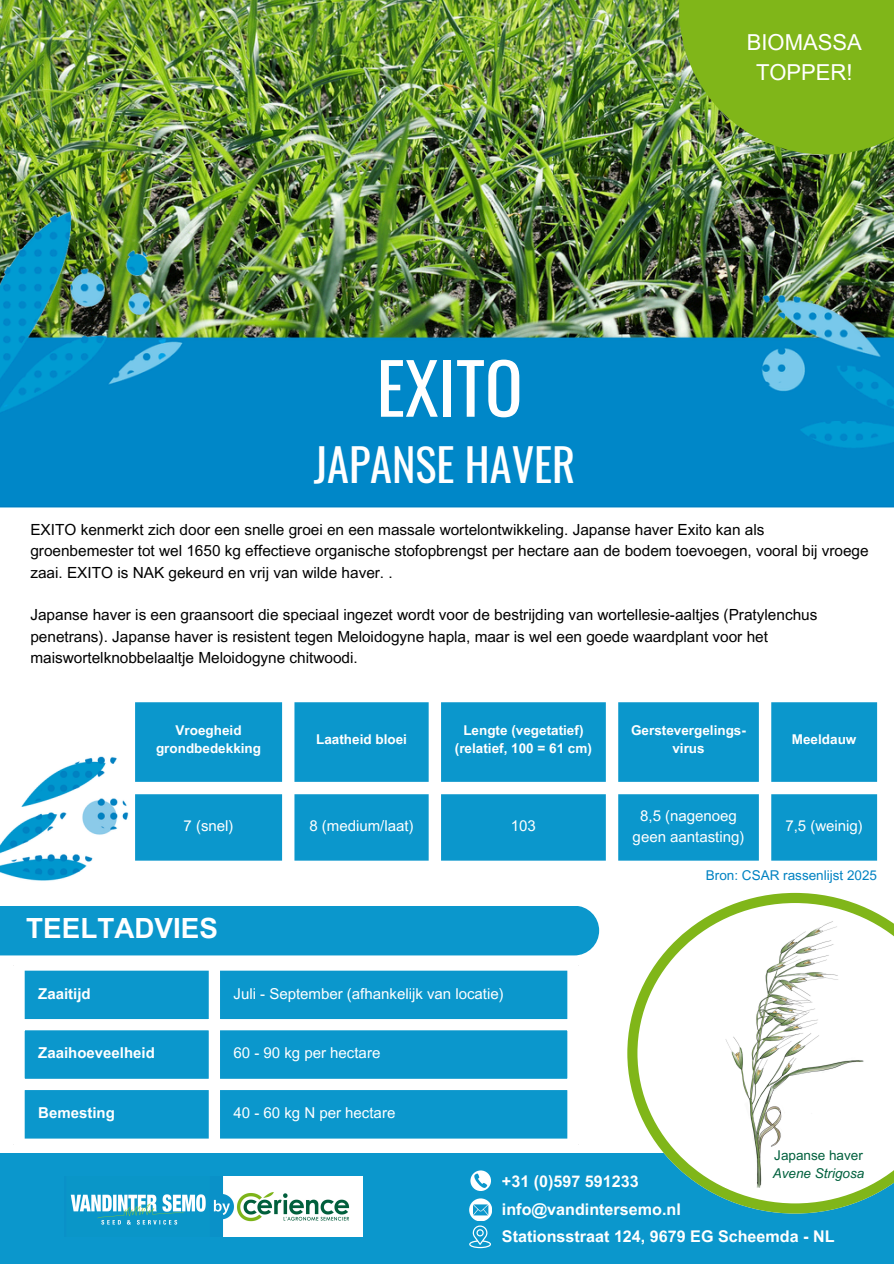
<style>
.page{position:relative;width:894px;height:1264px;background:#fff}
.page>*{position:absolute;margin:0;border:0;box-sizing:border-box;transform-origin:0 0}
.t1{font:69.9px "Oswald";color:#fff}
.t2{font:44.4px "Oswald";color:#fff}
.t3{font:700 27.75px "Arial MT Pro";color:#fff}
.t4{font:22.05px/30.3px "Arial MT Pro";color:#fff;text-align:center}
.t5{font:700 16.2px "Arial MT Pro";color:#fff}
.t6{font:15.3px/21.3px "Arial MT Pro";color:#000}
.t7{font:15px/20.2px "Arial MT Pro";color:#fff;text-align:center}
.t8{font:700 15px "Arial MT Pro";color:#fff}
.t9{font:700 13.5px/18px "Arial MT Pro";color:#fff;text-align:center}
.t10{font:13.5px "Arial MT Pro";color:#0082c2}
.t11{font:italic 13.5px "Arial MT Pro";color:#00603d}
.t12{font:13.5px "Arial MT Pro";color:#00603d}
</style>
<div class="page">
<div style="left:0;top:906px;width:599px;height:49px;background:#0b97cc"></div>
<div style="left:0;top:1153px;width:893px;height:110px;background:#0b97cc"></div>
<svg style="left:470px;top:1170px;width:20px;height:20px"></svg>
<img style="left:0;top:756px;width:129px;height:125px">
<svg style="left:135px;top:702px;width:741px;height:158px;background:#2da5d3"></svg>
<svg style="left:627px;top:892px;width:266px;height:321px"></svg>
<div style="left:25px;top:970px;width:542px;height:168px;background:#0b97cc"></div>
<div style="left:209px;top:970px;width:11px;height:168px;background:#fff"></div>
<div style="left:13px;top:1019px;width:565px;height:11px;background:#fff"></div>
<div style="left:13px;top:1078px;width:565px;height:12px;background:#fff"></div>
<svg style="left:469px;top:1198px;width:22px;height:50px"></svg>
<img style="left:0;top:0;width:893px;height:198px">
<img style="left:0;top:198px;width:893px;height:309px">
<img style="left:70px;top:1176px;width:292px;height:60px">
<div style="left:678px;top:0;width:215px;height:154px;background:#80b619"></div>
<img style="left:725px;top:921px;width:139px;height:266px">
<p class="t1" style="left:376px;top:333px;width:147px">EXITO</p>
<p class="t2" style="left:314px;top:430px;width:263px">JAPANSE HAVER</p>
<p class="t4" style="left:746px;top:30px;width:116px">BIOMASSA<br>TOPPER!</p>
<p class="t6" style="left:30px;top:521px;width:839px">EXITO kenmerkt zich door een snelle groei en een massale wortelontwikkeling. Japanse haver Exito kan als groenbemester tot wel 1650 kg effectieve organische stofopbrengst per hectare aan de bodem toevoegen, vooral bij vroege zaai. EXITO is NAK gekeurd en vrij van wilde haver. .</p>
<p class="t6" style="left:30px;top:606px;width:788px">Japanse haver is een graansoort die speciaal ingezet wordt voor de bestrijding van wortellesie-aaltjes (Pratylenchus penetrans). Japanse haver is resistent tegen Meloidogyne hapla, maar is wel een goede waardplant voor het maiswortelknobbelaaltje Meloidogyne chitwoodi.</p>
<p class="t9" style="left:156px;top:722px;width:107px">Vroegheid grondbedekking</p>
<h4 class="t9" style="left:316px;top:731px;width:92px">Laatheid bloei</h4>
<h1 class="t9" style="left:455px;top:722px;width:138px">Lengte (vegetatief) (relatief, 100 = 61 cm)</h1>
<p class="t9" style="left:631px;top:722px;width:116px">Gerstevergelings-</p>
<h2 class="t9" style="left:672px;top:740px;width:34px">virus</h2>
<h6 class="t9" style="left:791px;top:731px;width:66px">Meeldauw</h6>
<p class="t7" style="left:183px;top:817px;width:51px">7 (snel)</p>
<p class="t7" style="left:309px;top:817px;width:106px">8 (medium/laat)</p>
<p class="t7" style="left:510px;top:817px;width:27px">103</p>
<p class="t7" style="left:632px;top:807px;width:113px">8,5 (nagenoeg geen aantasting)</p>
<p class="t7" style="left:785px;top:817px;width:79px">7,5 (weinig)</p>
<p class="t3" style="left:26px;top:918px;width:193px">TEELTADVIES</p>
<p class="t8" style="left:38px;top:987px;width:54px">Zaaitijd</p>
<p class="t7" style="left:233px;top:985px;width:271px">Juli - September (afhankelijk van locatie)</p>
<p class="t8" style="left:38px;top:1047px;width:118px">Zaaihoeveelheid</p>
<p class="t7" style="left:233px;top:1044px;width:148px">60 - 90 kg per hectare</p>
<p class="t8" style="left:38px;top:1107px;width:78px">Bemesting</p>
<p class="t7" style="left:233px;top:1104px;width:163px">40 - 60 kg N per hectare</p>
<p class="t5" style="left:502px;top:1175px;width:138px">+31 (0)597 591233</p>
<p class="t10" style="left:705px;top:869px;width:173px">Bron: CSAR rassenlijst 2025</p>
<p class="t12" style="left:774px;top:1150px;width:90px">Japanse haver</p>
<p class="t11" style="left:772px;top:1168px;width:93px">Avene Strigosa</p>
<h3 class="t5" style="left:502px;top:1203px;width:180px">info@vandintersemo.nl</h3>
<p class="t5" style="left:502px;top:1229px;width:334px">Stationsstraat 124, 9679 EG Scheemda - NL</p>
</div>
